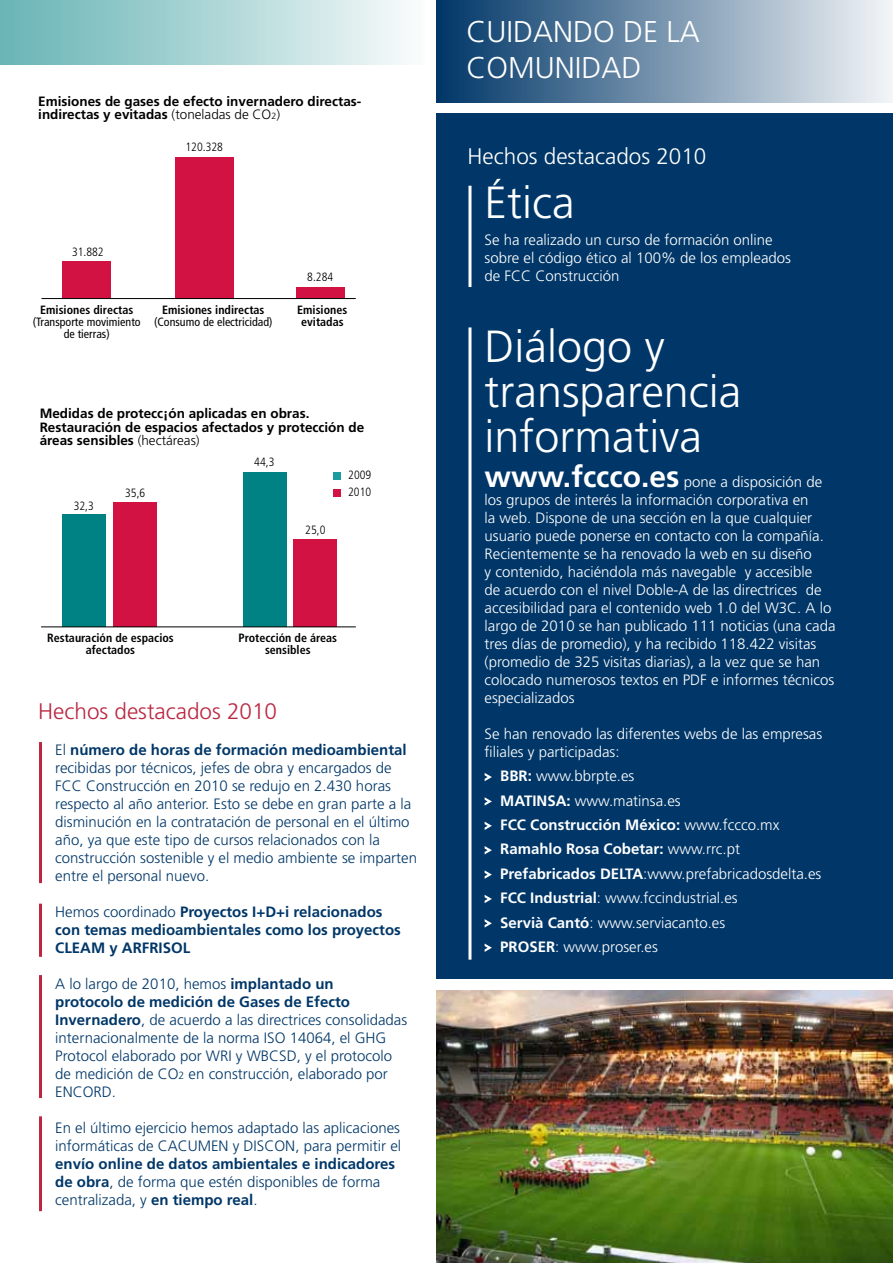
<style>
.page{position:relative;width:893px;height:1263px;background:#fff}
.page>*{position:absolute;margin:0;border:0;box-sizing:border-box;transform-origin:0 0}
.t1{font:300 45px/45px "Frutiger LT Std";color:#fff}
.t2{font:300 30px/36px "Frutiger LT Std";color:#fff}
.t3{font:300 22.5px "Frutiger LT Std";color:#bb2741}
.t4{font:300 22.5px "Frutiger LT Std";color:#fff}
.t5{font:300 15px/18px "Frutiger LT Std";color:#fff}
.t6{font:300 15px/18px "Frutiger LT Std";color:#003768}
.t7{font:700 15px/18px "Frutiger LT Std";color:#003768}
.t8{font:700 13.5px/13.5px "Frutiger LT Std";color:#000}
.t9{font:700 condensed 12px/12px "Frutiger LT Std";color:#000;text-align:center}
.t10{font:condensed 12px/12px "Frutiger LT Std";color:#000;text-align:center}
.t11{font:300 condensed 12px/17.1px "Frutiger LT Std";color:#000}
.s1{font-weight:300}
.s2{font-weight:300;font-size:9px}
.s3{font-weight:700}
.s4{font-size:10.5px}
.s5{font-weight:700;font-size:30px}
</style>
<div class="page">
<div style="left:0;top:0;width:425px;height:64px;background:linear-gradient(to right,#66b3b4,#f8fbfb)"></div>
<div style="left:436px;top:0;width:457px;height:102px;background:linear-gradient(to right,#003667,#f3f5f8)"></div>
<div style="left:437px;top:114px;width:456px;height:865px;background:#003768"></div>
<img style="left:437px;top:990px;width:456px;height:273px">
<svg style="left:485px;top:773px;width:7px;height:8px"></svg>
<svg style="left:485px;top:797px;width:7px;height:9px"></svg>
<svg style="left:485px;top:822px;width:7px;height:8px"></svg>
<svg style="left:485px;top:846px;width:7px;height:8px"></svg>
<svg style="left:485px;top:870px;width:7px;height:9px"></svg>
<svg style="left:485px;top:895px;width:7px;height:8px"></svg>
<svg style="left:485px;top:919px;width:7px;height:8px"></svg>
<svg style="left:485px;top:943px;width:7px;height:9px"></svg>
<div style="left:296px;top:287px;width:49px;height:11px;background:#d21242"></div>
<div style="left:175px;top:157px;width:59px;height:141px;background:#d21242"></div>
<div style="left:62px;top:261px;width:49px;height:37px;background:#d21242"></div>
<hr style="left:42px;top:298px;width:314px;height:1px;background:#000">
<div style="left:334px;top:472px;width:7px;height:7px;background:#1b9ca1"></div>
<div style="left:333px;top:489px;width:8px;height:7px;background:#d21242"></div>
<div style="left:293px;top:539px;width:44px;height:88px;background:#d21242"></div>
<div style="left:243px;top:472px;width:44px;height:155px;background:#008183"></div>
<div style="left:114px;top:503px;width:43px;height:124px;background:#d21242"></div>
<div style="left:62px;top:514px;width:44px;height:113px;background:#008183"></div>
<hr style="left:41px;top:627px;width:315px;height:1px;background:#000">
<hr style="left:468px;top:186px;width:3px;height:101px;background:#fff">
<hr style="left:468px;top:327px;width:3px;height:633px;background:#fff">
<hr style="left:39px;top:742px;width:3px;height:141px;background:#bb2741">
<hr style="left:39px;top:904px;width:3px;height:53px;background:#bb2741">
<hr style="left:39px;top:975px;width:3px;height:123px;background:#bb2741">
<hr style="left:39px;top:1116px;width:3px;height:95px;background:#bb2741">
<p class="t8" style="left:38px;top:94px;width:325px">Emisiones de gases de efecto invernadero directas&shy;indirectas y evitadas <span class="s1">(toneladas de C O</span><span class="s2">2</span><span class="s1">)</span></p>
<p class="t11" style="left:185px;top:139px;width:39px">120.328</p>
<p class="t11" style="left:72px;top:243px;width:33px">31.882</p>
<p class="t9" style="left:40px;top:303px;width:95px">Emisiones directas</p>
<p class="t10" style="left:33px;top:315px;width:109px">(Transporte movimiento de tierras)</p>
<p class="t11" style="left:307px;top:269px;width:27px">8.284</p>
<p class="t9" style="left:162px;top:303px;width:104px">Emisiones indirectas</p>
<p class="t10" style="left:154px;top:315px;width:120px">(Consumo de electricidad)</p>
<p class="t9" style="left:297px;top:303px;width:52px">Emisiones evitadas</p>
<p class="t8" style="left:40px;top:407px;width:326px">Medidas de protecc¡ón aplicadas en obras.<br>Restauración de espacios afectados y protección de áreas sensibles <span class="s1">(hectáreas)</span></p>
<p class="t11" style="left:348px;top:466px;width:25px">2009<br>2010</p>
<p class="t11" style="left:254px;top:454px;width:22px">44,3</p>
<p class="t11" style="left:125px;top:484px;width:22px">35,6</p>
<p class="t11" style="left:74px;top:497px;width:22px">32,3</p>
<p class="t11" style="left:305px;top:521px;width:22px">25,0</p>
<p class="t9" style="left:47px;top:632px;width:128px">Restauración de espacios afectados</p>
<p class="t9" style="left:238px;top:632px;width:100px">Protección de áreas sensibles</p>
<h3 class="t3" style="left:38px;top:698px;width:240px">Hechos destacados 2010</h3>
<p class="t6" style="left:55px;top:740px;width:363px">El <span class="s3">número de horas de formación medioambiental </span>recibidas por técnicos, jefes de obra y encargados de<br>FCC Construcción en 2010 se redujo en 2.430 horas respecto al año anterior. Esto se debe en gran parte a la disminución en la contratación de personal en el último año, ya que este tipo de cursos relacionados con la construcción sostenible y el medio ambiente se imparten entre el personal nuevo.</p>
<p class="t7" style="left:55px;top:902px;width:347px"><span class="s1">Hemos coordinado</span> Proyectos I+D+i relacionados con temas medioambientales como los proyectos<br>CLEAM y ARFRISOL</p>
<p class="t6" style="left:55px;top:974px;width:354px">A lo largo de 2010, hemos <span class="s3">implantado un<br>protocolo de medición de Gases de Efecto Invernadero</span>, de acuerdo a las directrices consolidadas internacionalmente de la norma ISO 14064, el GHG Protocol elaborado por WRI y WBCSD</p>
<p class="t6" style="left:55px;top:1046px;width:339px;text-indent:241px">, y el protocolo de medición de CO<span class="s4">2</span> en construcción, elaborado por<br>ENC</p>
<p class="t6" style="left:83px;top:1082px;width:35px">ORD.</p>
<p class="t6" style="left:55px;top:1118px;width:346px">En el último ejercicio hemos adaptado las aplicaciones informáticas de CACU MEN y DISC</p>
<p class="t6" style="left:274px;top:1136px;width:128px">ON, para permitir el</p>
<p class="t7" style="left:55px;top:1154px;width:341px">envío online de datos ambientales e indicadores de obra<span class="s1">, de forma que estén disponibles de forma centralizada, y</span> en tiempo real<span class="s1">.</span></p>
<h2 class="t2" style="left:466px;top:15px;width:230px">Cuidando de la<br>Com</h2>
<h2 class="t2" style="left:535px;top:51px;width:108px">unidad</h2>
<h3 class="t4" style="left:468px;top:144px;width:240px">Hechos destacados 2010</h3>
<h1 class="t1" style="left:485px;top:181px;width:91px">Ética</h1>
<p class="t5" style="left:485px;top:231px;width:308px">Se ha realizado un curso de formación online sobre el código ético al 100% de los empleados de FCC Construcción</p>
<h1 class="t1" style="left:485px;top:324px;width:258px">Diálogo y transparencia informativa</h1>
<p class="t5" style="left:485px;top:473px;width:352px"><span class="s5">www.fccco.es</span> pone a disposición de los grupos de interés la información corporativa en<br>la web. Dispone de una sección en la que cualquier usuario puede ponerse en contacto con la compañía.<br>Recientemente se ha renovado la web en su diseño<br>y contenido, haciéndola más navegable y accesible<br>de acuerdo con el nivel Doble-A de las directrices de accesibilidad para el contenido web 1.0 del W3C. A lo largo de 2010 se han publicado 111 noticias (una cada tres días de promedio), y ha recibido 118.422 visitas (promedio de 325 visitas diarias), a la vez que se han colocado numerosos textos en PDF e informes técnicos especializados</p>
<p class="t5" style="left:485px;top:725px;width:339px">Se han renovado las diferentes webs de las empresas filiales y participadas:</p>
<p class="t5" style="left:500px;top:764px;width:323px;line-height:24.5px"><span class="s3">BBR:</span> www.bbrpte.es<br><span class="s3">MATINSA:</span> www.matinsa.es<br><span class="s3">FCC Construcción México:</span> www.fccco.mx <span class="s3">Ramahlo Rosa Cobetar:</span> www.rrc.pt <span class="s3">Prefabricados DELTA</span>:www.prefabricadosdelta.es <span class="s3">FCC Industrial</span>: www.fccindustrial.es<br><span class="s3">Servià Cantó</span>: www.serviacanto.es<br><span class="s3">PROSER</span>: www.proser.es</p>
</div>
